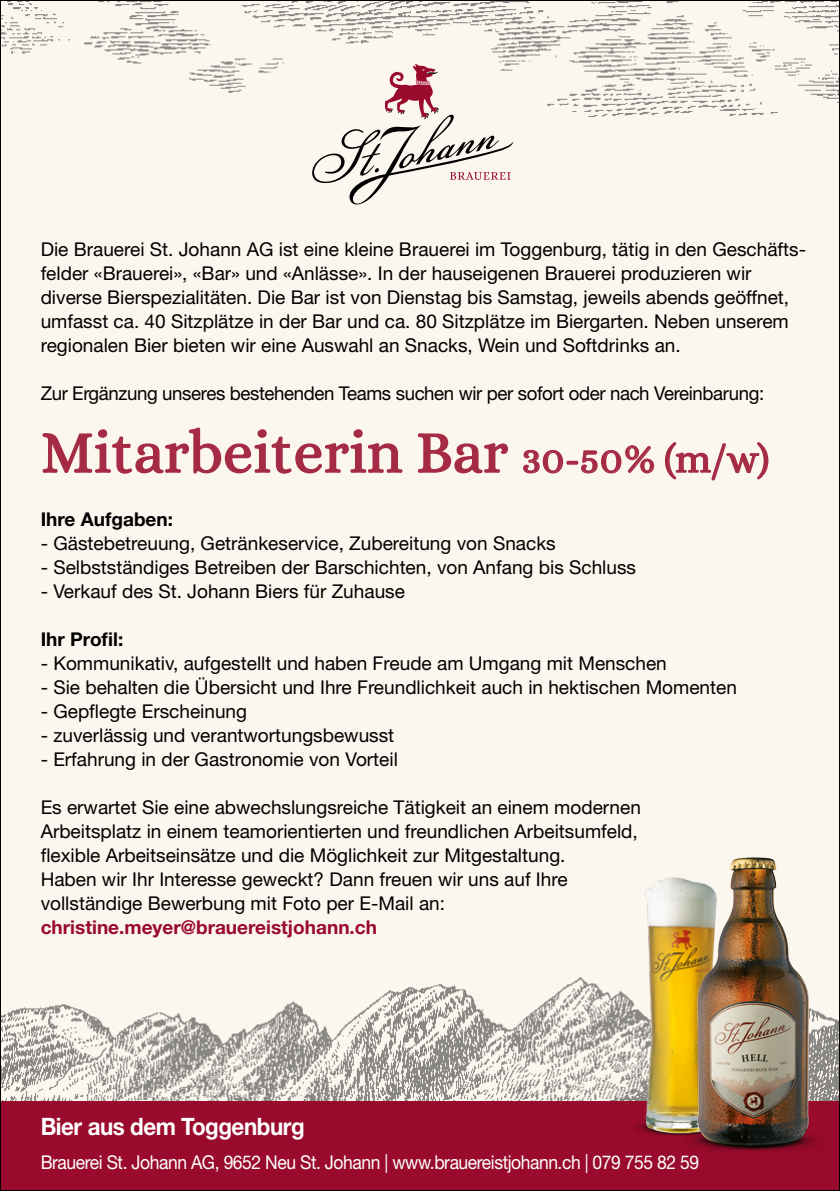
<style>
.page{position:relative;width:840px;height:1191px;background:#fff}
.page>*{position:absolute;margin:0;border:0;box-sizing:border-box;transform-origin:0 0}
.t1{font:60px "Alice";color:#a52a43}
.t2{font:700 24px "Helvetica Neue";letter-spacing:-.02em;color:#fff;scale:.93 1}
.t3{font:19px/24px "Helvetica Neue";color:#000}
.t4{font:19px "Helvetica Neue";letter-spacing:-.02em;color:#000}
.t5{font:19px "Helvetica Neue";letter-spacing:-.025em;color:#fff;scale:.92 1}
.t6{font:700 19px "Helvetica Neue";color:#990a2c}
.t7{font:700 19px "Helvetica Neue";color:#000}
.s1{font-size:40px}
</style>
<div class="page">
<div style="left:0;top:0;width:839px;height:1190px;background:#fbf6ee"></div>
<img style="left:2px;top:977px;width:835px;height:124px">
<img style="left:2px;top:2px;width:835px;height:114px">
<div style="left:0;top:1101px;width:839px;height:89px;background:#990a2c"></div>
<img style="left:634px;top:877px;width:47px;height:259px">
<img style="left:681px;top:857px;width:145px;height:294px">
<svg style="left:311px;top:64px;width:202px;height:141px"></svg>
<svg style="left:41px;top:427px;width:362px;height:572px"></svg>
<svg style="left:417px;top:433px;width:91px;height:41px"></svg>
<svg style="left:523px;top:445px;width:131px;height:29px"></svg>
<svg style="left:664px;top:442px;width:104px;height:39px"></svg>
<p class="t3" style="left:41px;top:237px;width:766px">Die Brauerei St. Johann AG ist eine kleine Brauerei im Toggenburg, tätig in den Geschäfts&shy;felder «Brauerei», «Bar» und «Anlässe». In der hauseigenen Brauerei produzieren wir</p>
<p class="t3" style="left:41px;top:285px;width:749px;text-align:justify">diverse Bierspezialitäten. Die Bar ist von Dienstag bis Samstag, jeweils abends geöffnet, umfasst ca. 40 Sitzplätze in der Bar und ca. 80 Sitzplätze im Biergarten. Neben unserem regionalen Bier bieten wir eine Auswahl an Snacks, Wein und Softdrinks an.</p>
<p class="t4" style="left:41px;top:382px;width:724px">Zur Ergänzung unseres bestehenden Teams suchen wir per sofort oder nach Vereinbarung:</p>
<p class="t1" style="left:41px;top:420px;width:729px">Mitarbeiterin Bar <span class="s1">30-50% (m/w)</span></p>
<p class="t7" style="left:41px;top:507px;width:134px">Ihre Aufgaben:</p>
<p class="t3" style="left:41px;top:531px;width:516px">- Gästebetreuung, Getränkeservice, Zubereitung von Snacks</p>
<p class="t3" style="left:41px;top:555px;width:596px">- Selbstständiges Betreiben der Barschichten, von Anfang bis Schluss</p>
<p class="t3" style="left:41px;top:579px;width:365px">- Verkauf des St. Johann Biers für Zuhause</p>
<p class="t7" style="left:41px;top:627px;width:84px">Ihr Profil:</p>
<p class="t3" style="left:41px;top:651px;width:627px">- Kommunikativ, aufgestellt und haben Freude am Umgang mit Menschen</p>
<p class="t3" style="left:41px;top:675px;width:697px">- Sie behalten die Übersicht und Ihre Freundlichkeit auch in hektischen Momenten</p>
<p class="t3" style="left:41px;top:699px;width:208px">- Gepflegte Erscheinung</p>
<p class="t3" style="left:41px;top:723px;width:355px">- zuverlässig und verantwortungsbewusst</p>
<p class="t3" style="left:41px;top:747px;width:358px">- Erfahrung in der Gastronomie von Vorteil</p>
<p class="t3" style="left:41px;top:795px;width:601px">Es erwartet Sie eine abwechslungsreiche Tätigkeit an einem modernen</p>
<p class="t3" style="left:41px;top:819px;width:598px">Arbeitsplatz in einem teamorientierten und freundlichen Arbeitsumfeld,</p>
<p class="t3" style="left:41px;top:843px;width:526px">flexible Arbeitseinsätze und die Möglichkeit zur Mitgestaltung.</p>
<p class="t3" style="left:41px;top:867px;width:528px">Haben wir Ihr Interesse geweckt? Dann freuen wir uns auf Ihre</p>
<p class="t3" style="left:41px;top:891px;width:405px">vollständige Bewerbung mit Foto per E-Mail an:</p>
<p class="t6" style="left:41px;top:915px;width:338px">christine.meyer@brauereistjohann.ch</p>
<p class="t2" style="left:41px;top:1111px;width:285px">Bier aus dem Toggenburg</p>
<p class="t5" style="left:41px;top:1151px;width:717px">Brauerei St. Johann AG, 9652 Neu St. Johann | www.brauereistjohann.ch | 079 755 82 59</p>
</div>
